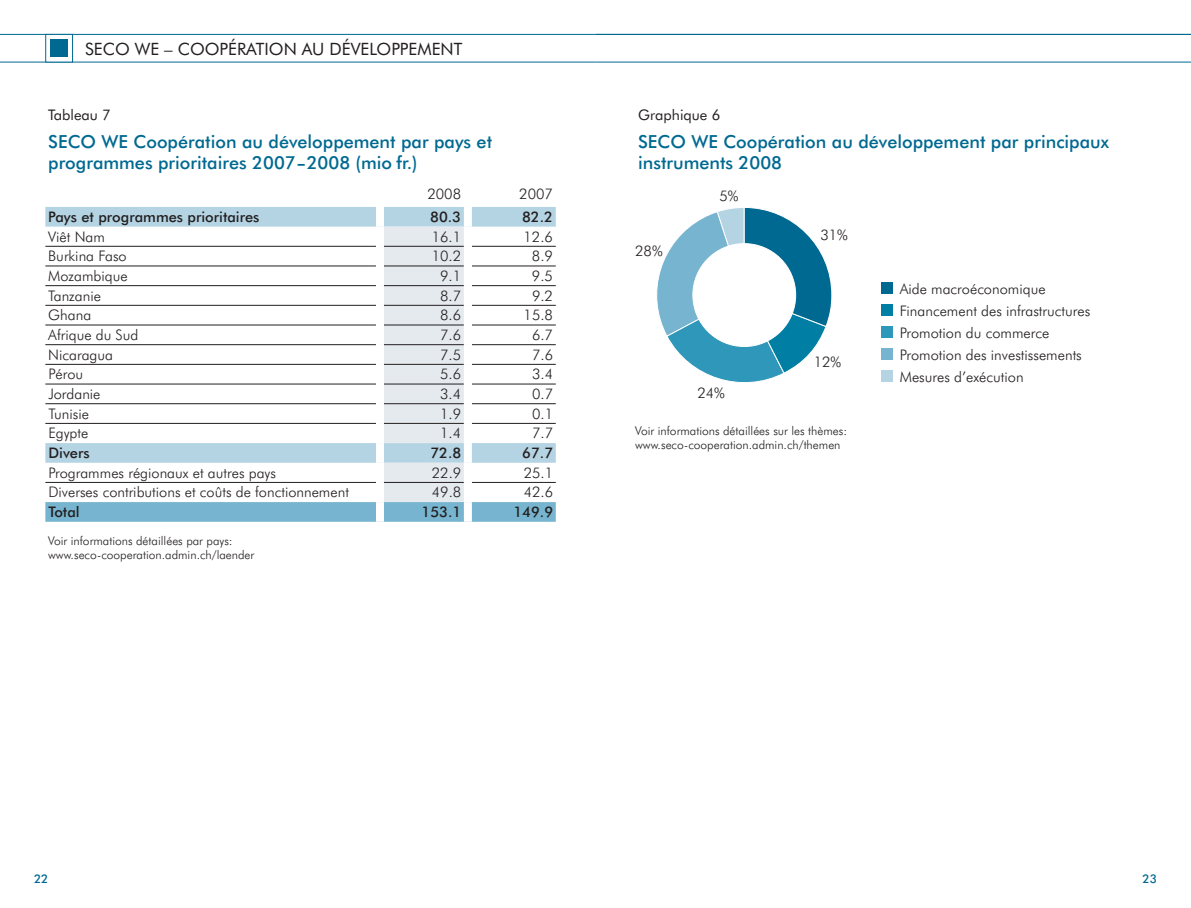
<style>
.page{position:relative;width:1191px;height:908px;background:#fff}
.page>*{position:absolute;margin:0;border:0;box-sizing:border-box;transform-origin:0 0}
.t1{font:500 18px/21px "Futura BT";color:#006991}
.t2{font:17px "Futura BT";color:#231f20}
.t3{font:300 14.6px/22px "Futura BT";color:#231f20}
.t4{font:500 14.6px "Futura BT";color:#231f20}
.t5{font:14.6px "Futura BT";color:#231f20}
.t6{font:300 12px/14px "Futura BT";color:#231f20}
.t7{font:500 12px "Futura BT";color:#006991}
</style>
<div class="page">
<hr style="left:595px;top:62px;width:596px;height:1px;background:#006991">
<hr style="left:0;top:34px;width:595px;height:1px;background:#006991">
<hr style="left:0;top:62px;width:595px;height:1px;background:#006991">
<div style="left:45px;top:34px;width:28px;height:28px;background:#fff;border:1px solid #006991"></div>
<div style="left:50px;top:39px;width:18px;height:18px;background:#006991"></div>
<hr style="left:595px;top:34px;width:596px;height:1px;background:#006991">
<div style="left:45px;top:207px;width:511px;height:19px;background:#b4d4e4"></div>
<svg style="left:45px;top:226px;width:511px;height:295px"></svg>
<hr style="left:45px;top:246px;width:331px;height:1px;background:#231f20">
<hr style="left:384px;top:246px;width:80px;height:1px;background:#231f20">
<hr style="left:472px;top:246px;width:84px;height:1px;background:#231f20">
<hr style="left:45px;top:265px;width:331px;height:1px;background:#231f20">
<hr style="left:384px;top:265px;width:80px;height:1px;background:#231f20">
<hr style="left:472px;top:265px;width:84px;height:1px;background:#231f20">
<hr style="left:45px;top:285px;width:331px;height:1px;background:#231f20">
<hr style="left:384px;top:285px;width:80px;height:1px;background:#231f20">
<hr style="left:472px;top:285px;width:84px;height:1px;background:#231f20">
<hr style="left:45px;top:305px;width:331px;height:1px;background:#231f20">
<hr style="left:384px;top:305px;width:80px;height:1px;background:#231f20">
<hr style="left:472px;top:305px;width:84px;height:1px;background:#231f20">
<hr style="left:45px;top:324px;width:331px;height:1px;background:#231f20">
<hr style="left:384px;top:324px;width:80px;height:1px;background:#231f20">
<hr style="left:472px;top:324px;width:84px;height:1px;background:#231f20">
<hr style="left:45px;top:344px;width:331px;height:1px;background:#231f20">
<hr style="left:384px;top:344px;width:80px;height:1px;background:#231f20">
<hr style="left:472px;top:344px;width:84px;height:1px;background:#231f20">
<hr style="left:45px;top:364px;width:331px;height:1px;background:#231f20">
<hr style="left:384px;top:364px;width:80px;height:1px;background:#231f20">
<hr style="left:472px;top:364px;width:84px;height:1px;background:#231f20">
<hr style="left:45px;top:383px;width:331px;height:1px;background:#231f20">
<hr style="left:384px;top:383px;width:80px;height:1px;background:#231f20">
<hr style="left:472px;top:383px;width:84px;height:1px;background:#231f20">
<hr style="left:45px;top:403px;width:331px;height:1px;background:#231f20">
<hr style="left:384px;top:403px;width:80px;height:1px;background:#231f20">
<hr style="left:472px;top:403px;width:84px;height:1px;background:#231f20">
<hr style="left:45px;top:423px;width:331px;height:1px;background:#231f20">
<hr style="left:384px;top:423px;width:80px;height:1px;background:#231f20">
<hr style="left:472px;top:423px;width:84px;height:1px;background:#231f20">
<hr style="left:45px;top:482px;width:331px;height:1px;background:#231f20">
<hr style="left:384px;top:482px;width:80px;height:1px;background:#231f20">
<hr style="left:472px;top:482px;width:84px;height:1px;background:#231f20">
<div style="left:376px;top:207px;width:8px;height:19px;background:#fff"></div>
<div style="left:376px;top:226px;width:8px;height:20px;background:#fff"></div>
<div style="left:376px;top:246px;width:8px;height:20px;background:#fff"></div>
<div style="left:376px;top:266px;width:8px;height:19px;background:#fff"></div>
<div style="left:376px;top:285px;width:8px;height:20px;background:#fff"></div>
<div style="left:376px;top:305px;width:8px;height:20px;background:#fff"></div>
<div style="left:376px;top:325px;width:8px;height:19px;background:#fff"></div>
<div style="left:376px;top:344px;width:8px;height:20px;background:#fff"></div>
<div style="left:376px;top:364px;width:8px;height:20px;background:#fff"></div>
<div style="left:376px;top:384px;width:8px;height:19px;background:#fff"></div>
<div style="left:376px;top:403px;width:8px;height:20px;background:#fff"></div>
<div style="left:376px;top:423px;width:8px;height:20px;background:#fff"></div>
<div style="left:376px;top:443px;width:8px;height:19px;background:#fff"></div>
<div style="left:376px;top:462px;width:8px;height:20px;background:#fff"></div>
<div style="left:376px;top:482px;width:8px;height:20px;background:#fff"></div>
<div style="left:376px;top:502px;width:8px;height:19px;background:#fff"></div>
<div style="left:464px;top:207px;width:8px;height:19px;background:#fff"></div>
<div style="left:464px;top:226px;width:8px;height:20px;background:#fff"></div>
<div style="left:464px;top:246px;width:8px;height:20px;background:#fff"></div>
<div style="left:464px;top:266px;width:8px;height:19px;background:#fff"></div>
<div style="left:464px;top:285px;width:8px;height:20px;background:#fff"></div>
<div style="left:464px;top:305px;width:8px;height:20px;background:#fff"></div>
<div style="left:464px;top:325px;width:8px;height:19px;background:#fff"></div>
<div style="left:464px;top:344px;width:8px;height:20px;background:#fff"></div>
<div style="left:464px;top:364px;width:8px;height:20px;background:#fff"></div>
<div style="left:464px;top:384px;width:8px;height:19px;background:#fff"></div>
<div style="left:464px;top:403px;width:8px;height:20px;background:#fff"></div>
<div style="left:464px;top:423px;width:8px;height:20px;background:#fff"></div>
<div style="left:464px;top:443px;width:8px;height:19px;background:#fff"></div>
<div style="left:464px;top:462px;width:8px;height:20px;background:#fff"></div>
<div style="left:464px;top:482px;width:8px;height:20px;background:#fff"></div>
<div style="left:464px;top:502px;width:8px;height:19px;background:#fff"></div>
<div style="left:881px;top:304px;width:11px;height:12px;background:#007ea4"></div>
<div style="left:881px;top:282px;width:11px;height:12px;background:#006991"></div>
<div style="left:881px;top:326px;width:11px;height:12px;background:#2f97b9"></div>
<div style="left:881px;top:348px;width:11px;height:12px;background:#76b4cf"></div>
<div style="left:881px;top:370px;width:11px;height:12px;background:#b4d4e4"></div>
<svg style="left:657px;top:207px;width:175px;height:176px"></svg>
<div style="left:693px;top:243px;width:102px;height:103px;background:#fff;border-radius:50%"></div>
<p class="t2" style="left:85px;top:38px;width:317px">SECO WE – COOPÉRATION AU DÉVELOPPEME</p>
<p class="t2" style="left:440px;top:38px;width:23px">NT</p>
<p class="t5" style="left:48px;top:106px;width:64px">TABLEAU 7</p>
<p class="t1" style="left:48px;top:130px;width:445px">SECO WE Coopération au développement par pays et programmes prioritaires 2007-2008 (mio fr.)</p>
<p class="t3" style="left:427px;top:182px;width:35px">2008</p>
<p class="t3" style="left:519px;top:182px;width:35px">2007</p>
<p class="t4" style="left:48px;top:208px;width:213px">Pays et programmes prioritaires</p>
<p class="t4" style="left:430px;top:208px;width:32px">80.3</p>
<p class="t4" style="left:522px;top:208px;width:32px">82.2</p>
<p class="t3" style="left:48px;top:225px;width:58px">Viêt Nam</p>
<p class="t3" style="left:432px;top:225px;width:31px">16.1</p>
<p class="t3" style="left:523px;top:225px;width:31px">12.6</p>
<p class="t3" style="left:48px;top:245px;width:80px">Burkina Faso</p>
<p class="t3" style="left:432px;top:245px;width:31px">10.2</p>
<p class="t3" style="left:532px;top:245px;width:23px">8.9</p>
<p class="t3" style="left:48px;top:264px;width:81px">Mozambique</p>
<p class="t3" style="left:440px;top:264px;width:23px">9.1</p>
<p class="t3" style="left:532px;top:264px;width:23px">9.5</p>
<p class="t3" style="left:48px;top:284px;width:54px">Tanzanie</p>
<p class="t3" style="left:440px;top:284px;width:23px">8.7</p>
<p class="t3" style="left:532px;top:284px;width:23px">9.2</p>
<p class="t3" style="left:48px;top:304px;width:44px">Ghana</p>
<p class="t3" style="left:440px;top:304px;width:23px">8.6</p>
<p class="t3" style="left:523px;top:304px;width:31px">15.8</p>
<p class="t3" style="left:48px;top:323px;width:92px">Afrique du Sud</p>
<p class="t3" style="left:440px;top:323px;width:23px">7.6</p>
<p class="t3" style="left:532px;top:323px;width:23px">6.7</p>
<p class="t3" style="left:48px;top:343px;width:66px">Nicaragua</p>
<p class="t3" style="left:440px;top:343px;width:23px">7.5</p>
<p class="t3" style="left:532px;top:343px;width:23px">7.6</p>
<p class="t3" style="left:48px;top:363px;width:36px">Pérou</p>
<p class="t3" style="left:440px;top:363px;width:23px">5.6</p>
<p class="t3" style="left:532px;top:363px;width:23px">3.4</p>
<p class="t3" style="left:48px;top:382px;width:54px">Jordanie</p>
<p class="t3" style="left:440px;top:382px;width:23px">3.4</p>
<p class="t3" style="left:532px;top:382px;width:23px">0.7</p>
<p class="t3" style="left:48px;top:402px;width:42px">Tunisie</p>
<p class="t3" style="left:440px;top:402px;width:23px">1.9</p>
<p class="t3" style="left:532px;top:402px;width:23px">0.1</p>
<p class="t3" style="left:48px;top:422px;width:42px">Egypte</p>
<p class="t3" style="left:440px;top:422px;width:23px">1.4</p>
<p class="t3" style="left:532px;top:422px;width:23px">7.7</p>
<p class="t4" style="left:48px;top:444px;width:43px">Divers</p>
<p class="t4" style="left:430px;top:444px;width:32px">72.8</p>
<p class="t4" style="left:522px;top:444px;width:32px">67.7</p>
<p class="t3" style="left:48px;top:461px;width:229px">Programmes régionaux et autres pays</p>
<p class="t3" style="left:432px;top:461px;width:31px">22.9</p>
<p class="t3" style="left:524px;top:461px;width:31px">25.1</p>
<p class="t3" style="left:48px;top:481px;width:302px">Diverses contributions et coûts de fonctionnement</p>
<p class="t3" style="left:432px;top:481px;width:31px">49.8</p>
<p class="t3" style="left:524px;top:481px;width:31px">42.6</p>
<p class="t4" style="left:48px;top:503px;width:33px">Total</p>
<p class="t4" style="left:421px;top:503px;width:41px">153.1</p>
<p class="t4" style="left:513px;top:503px;width:41px">149.9</p>
<p class="t6" style="left:48px;top:534px;width:208px">Voir informations détaillées par pays: www.seco-cooperation.admin.ch/laender</p>
<p class="t5" style="left:638px;top:106px;width:84px">GRAPHIQUE 6</p>
<p class="t1" style="left:638px;top:130px;width:472px">SECO WE Coopération au développement par principaux instruments 2008</p>
<p class="t3" style="left:635px;top:240px;width:29px">28%</p>
<p class="t3" style="left:719px;top:185px;width:21px">5%</p>
<p class="t3" style="left:697px;top:381px;width:29px">24%</p>
<p class="t3" style="left:820px;top:223px;width:29px">31%</p>
<p class="t3" style="left:814px;top:350px;width:29px">12%</p>
<p class="t6" style="left:635px;top:423px;width:213px">Voir informations détaillées sur les thèmes: www.seco-cooperation.admin.ch/themen</p>
<p class="t3" style="left:899px;top:278px;width:192px">Aide macroéconomique<br>Financement des infrastructures<br>Promotion du commerce<br>Promotion des investissements<br>Mesures d’exécution</p>
<p class="t7" style="left:34px;top:870px;width:16px">22</p>
<p class="t7" style="left:1142px;top:870px;width:16px">23</p>
</div>
